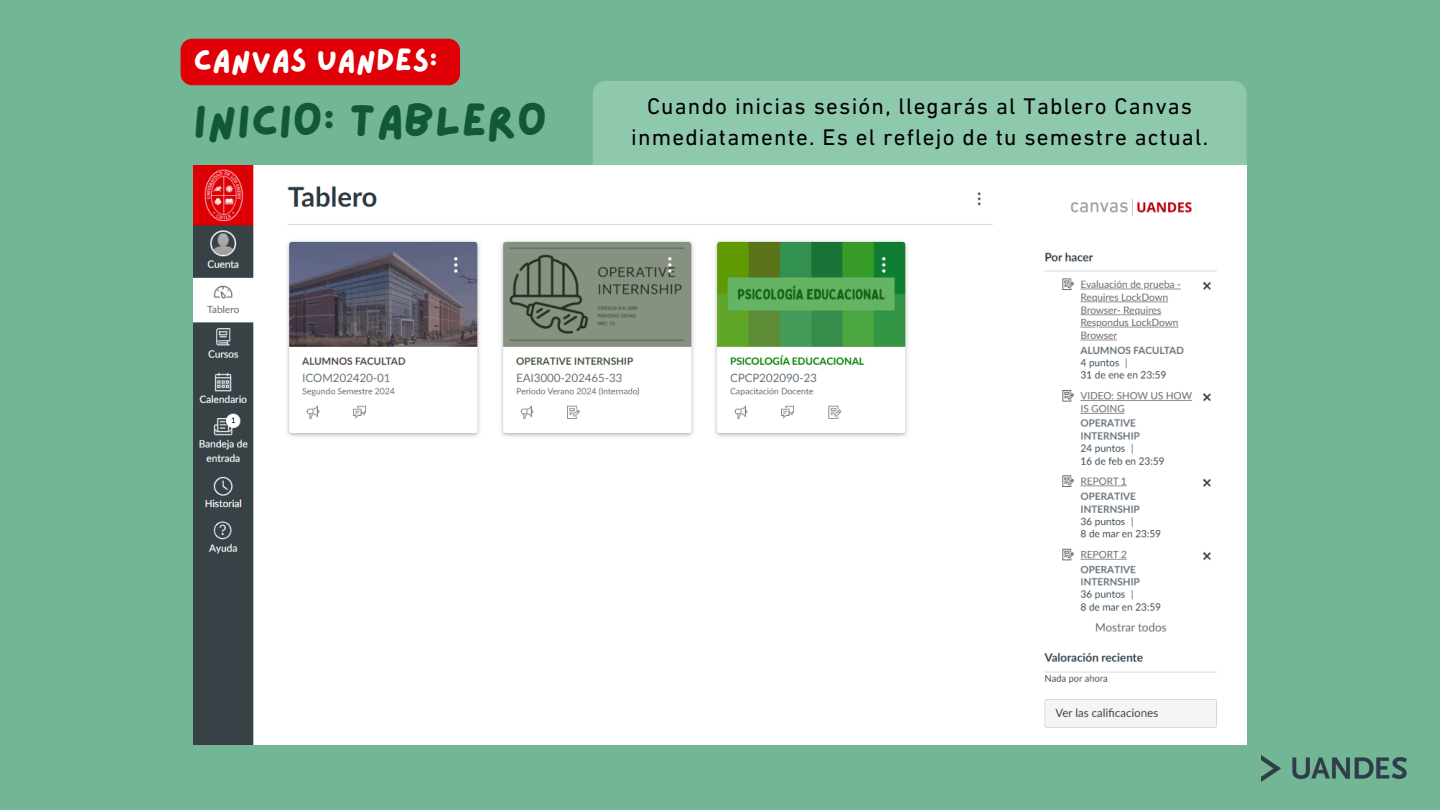
<style>
.page{position:relative;width:1440px;height:810px;background:#73b695}
.page>*{position:absolute;margin:0;border:0;box-sizing:border-box;transform-origin:0 0}
.t1{font:47px "Lazydog";color:#115936}
.t2{font:32px "Lazydog";color:#fff}
.t3{font:23px/31.5px "DIN Next LT Pro";letter-spacing:.05em;color:#000;text-align:center}
</style>
<div class="page">
<img style="left:1261px;top:756px;width:145px;height:26px">
<div style="left:593px;top:81px;width:654px;height:105px;background:#94cdb1;border-radius:13px"></div>
<img style="left:193px;top:166px;width:1049px;height:579px">
<div style="left:181px;top:39px;width:279px;height:46px;background:#df0008"></div>
<p class="t2" style="left:193px;top:45px;width:246px">CANVAS UANDES:</p>
<h2 class="t1" style="left:193px;top:98px;width:355px">INICIO: TABLERO</h2>
<h1 class="t3" style="left:631px;top:92px;width:578px">Cuando inicias sesión, llegarás al Tablero Canvas inmediatamente. Es el reflejo de tu semestre actual.</h1>
</div>
